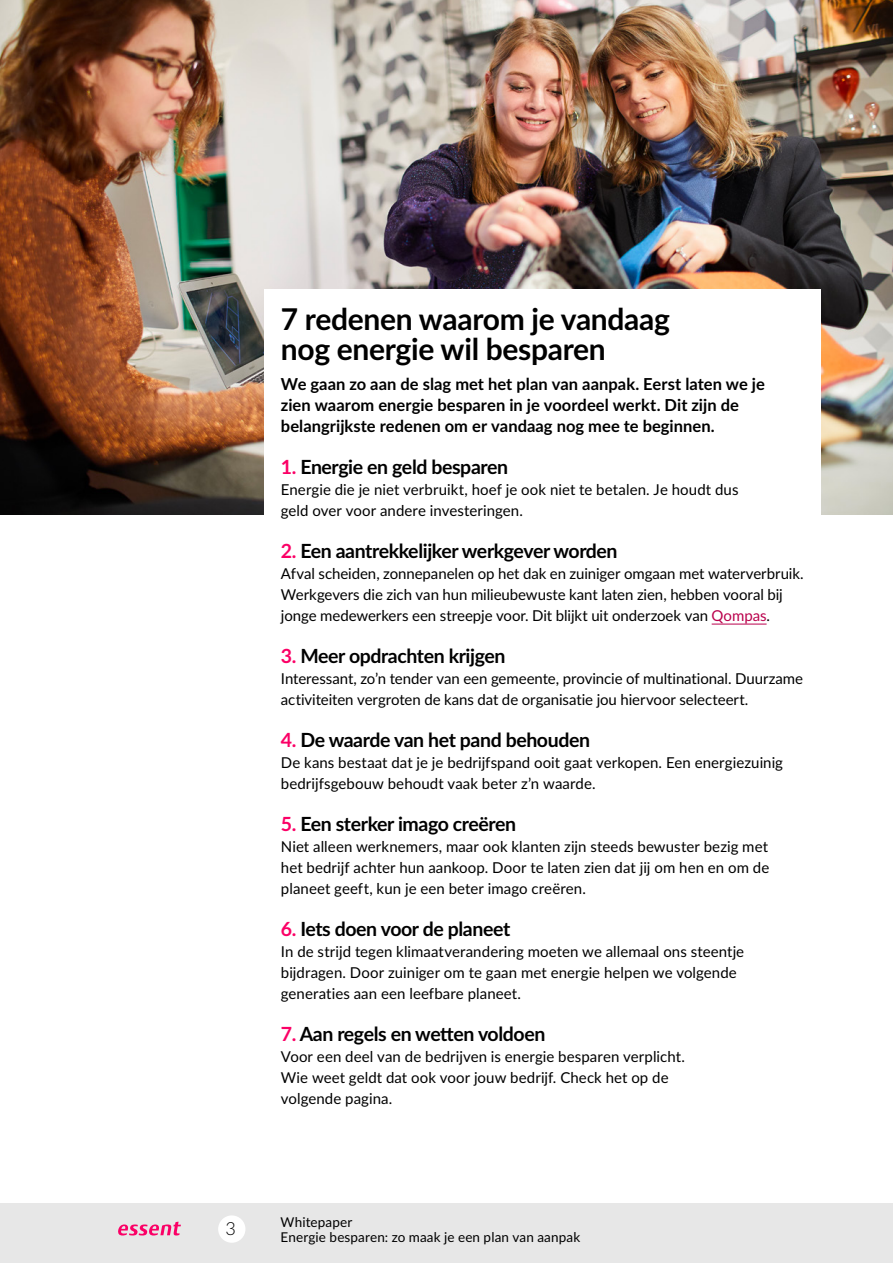
<style>
.page{position:relative;width:893px;height:1263px;background:#fff}
.page>*{position:absolute;margin:0;border:0;box-sizing:border-box;transform-origin:0 0}
.t1{font:700 30px/30px "Lato";letter-spacing:-.01em;color:#000}
.t2{font:700 19.5px "Lato";letter-spacing:-.02em;color:#000}
.t3{font:300 18px "Lato";color:#000}
.t4{font:700 16.5px/21px "Lato";letter-spacing:.005em;color:#000}
.t5{font:15px/21px "Lato";color:#000}
.t6{font:13.5px/15px "Lato";letter-spacing:.01em;color:#000}
.s1{color:#fb0066}
.s2{color:#ba004c}
</style>
<div class="page">
<img style="left:0;top:0;width:893px;height:515px">
<div style="left:0;top:1204px;width:893px;height:59px;background:#e7e7e7"></div>
<div style="left:218px;top:1215px;width:27px;height:28px;background:#fff;border-radius:50%"></div>
<svg style="left:118px;top:1222px;width:63px;height:13px"></svg>
<div style="left:264px;top:289px;width:557px;height:899px;background:#fff"></div>
<hr style="left:712px;top:624px;width:55px;height:1px;background:#ba004c">
<h1 class="t1" style="left:281px;top:303px;width:390px">7 redenen waarom je vandaag nog energie wil besparen</h1>
<p class="t4" style="left:281px;top:373px;width:485px">We gaan zo aan de slag met het plan van aanpak. Eerst laten we je zien waarom energie besparen in je voordeel werkt. Dit zijn de belangrijkste redenen om er vandaag nog mee te beginnen.</p>
<h2 class="t2" style="left:281px;top:453px;width:229px"><span class="s1">1.</span> Energie en geld besparen</h2>
<p class="t5" style="left:281px;top:478px;width:459px">Energie die je niet verbruikt, hoef je ook niet te betalen. Je houdt dus geld over voor andere investeringen.</p>
<h2 class="t2" style="left:281px;top:537px;width:338px"><span class="s1">2.</span> Een aantrekkelijker werkgever worden</h2>
<p class="t5" style="left:281px;top:562px;width:524px">Afval scheiden, zonnepanelen op het dak en zuiniger omgaan met waterverbruik.<br>Werkgevers die zich van hun milieubewuste kant laten zien, hebben vooral bij jonge medewerkers een streepje voor. Dit blijkt uit onderzoek van <span class="s2">Qompas</span>.</p>
<h2 class="t2" style="left:281px;top:642px;width:226px"><span class="s1">3.</span> Meer opdrachten krijgen</h2>
<p class="t5" style="left:281px;top:667px;width:524px">Interessant, zo’n tender van een gemeente, provincie of multinational. Duurzame activiteiten vergroten de kans dat de organisatie jou hiervoor selecteert.</p>
<h2 class="t2" style="left:281px;top:726px;width:311px"><span class="s1">4.</span> De waarde van het pand behouden</h2>
<p class="t5" style="left:281px;top:751px;width:504px">De kans bestaat dat je je bedrijfspand ooit gaat verkopen. Een energiezuinig bedrijfsgebouw behoudt vaak beter z’n waarde.</p>
<h2 class="t2" style="left:281px;top:810px;width:237px"><span class="s1">5.</span> Een sterker imago creëren</h2>
<p class="t5" style="left:281px;top:835px;width:490px;text-align:justify">Niet alleen werknemers, maar ook klanten zijn steeds bewuster bezig met het bedrijf achter hun aankoop. Door te laten zien dat jij om hen en om de planeet geeft, kun je een beter imago creëren.</p>
<h2 class="t2" style="left:281px;top:915px;width:231px"><span class="s1">6.</span> Iets doen voor de planeet</h2>
<p class="t5" style="left:281px;top:940px;width:465px">In de strijd tegen klimaatverandering moeten we allemaal ons steentje bijdragen. Door zuiniger om te gaan met energie helpen we volgende generaties aan een leefbare planeet.</p>
<h2 class="t2" style="left:281px;top:1020px;width:266px"><span class="s1">7.</span> Aan regels en wetten voldoen</h2>
<p class="t5" style="left:281px;top:1045px;width:406px">Voor een deel van de bedrijven is energie besparen verplicht.<br>Wie weet geldt dat ook voor jouw bedrijf. Check het op de volgende pagina.</p>
<p class="t3" style="left:225px;top:1215px;width:12px">3</p>
<p class="t6" style="left:281px;top:1214px;width:301px">Whitepaper<br>Energie besparen: zo maak je een plan van aanpak</p>
</div>
